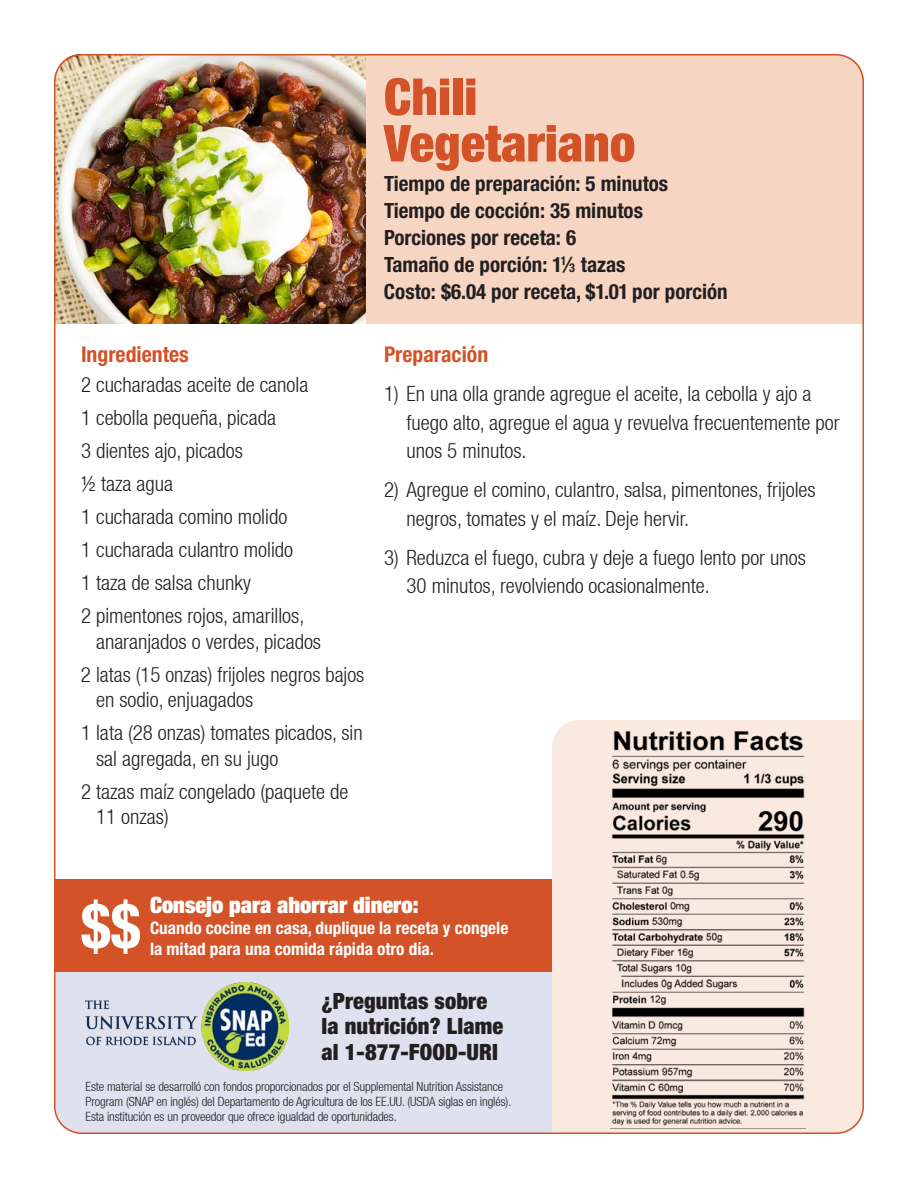
<style>
.page{position:relative;width:918px;height:1188px;background:#fff}
.page>*{position:absolute;margin:0;border:0;box-sizing:border-box;transform-origin:0 0}
.t1{font:700 condensed 62.1px "Helvetica Neue LT Pro";color:#fff}
.Recipe_Title{font:900 condensed 51px/46.5px "Helvetica Neue LT Pro";color:#d45227}
.t2{font:900 condensed 22.5px/25.5px "Helvetica Neue LT Pro";letter-spacing:.005em;color:#231f20}
.t3{font:900 condensed 22.5px "Helvetica Neue LT Pro";color:#fff}
.t4{font:700 condensed 21.75px "Helvetica Neue LT Pro";color:#d45227}
.Ingredients_list{font:300 condensed 21px/25.5px "Helvetica Neue LT";color:#231f20}
.Directions_lists{font:300 condensed 21px/28.5px "Helvetica Neue LT";color:#231f20}
.Recipe_details{font:700 condensed 21px "Helvetica Neue LT Pro";color:#231f20}
.t5{font:700 condensed 17.25px "Helvetica Neue LT Pro";color:#fff}
.t6{font:300 condensed 12.75px/15px "Helvetica Neue LT";letter-spacing:-.01em;color:#231f20}
.s1{font-size:12.3px}
</style>
<div class="page">
<div style="left:552px;top:720px;width:312px;height:414px;background:#f9e9de"></div>
<img style="left:610px;top:728px;width:196px;height:401px">
<div style="left:54px;top:972px;width:498px;height:162px;background:#e0e1ee"></div>
<div style="left:54px;top:879px;width:498px;height:93px;background:#d45227"></div>
<img style="left:86px;top:983px;width:202px;height:88px">
<img style="left:54px;top:54px;width:312px;height:270px">
<div style="left:366px;top:54px;width:498px;height:270px;background:#f6d6c3"></div>
<p class="t4" style="left:81px;top:342px;width:109px">Ingredientes</p>
<p class="Ingredients_list" style="left:81px;top:372px;width:229px">2 cucharadas aceite de canola</p>
<p class="Ingredients_list" style="left:81px;top:405px;width:196px">1 cebolla pequeña, picada</p>
<p class="Ingredients_list" style="left:81px;top:438px;width:163px">3 dientes ajo, picados</p>
<p class="Ingredients_list" style="left:81px;top:471px;width:94px">½ taza agua</p>
<p class="Ingredients_list" style="left:81px;top:504px;width:208px">1 cucharada comino molido</p>
<p class="Ingredients_list" style="left:81px;top:537px;width:214px">1 cucharada culantro molido</p>
<p class="Ingredients_list" style="left:81px;top:570px;width:171px">1 taza de salsa chunky</p>
<p class="Ingredients_list" style="left:96px;top:603px;width:227px;text-indent:-15px">2 pimentones rojos, amarillos, anaranjados o verdes, picados</p>
<p class="Ingredients_list" style="left:96px;top:661px;width:270px;text-indent:-15px">2 latas (15 onzas) frijoles negros bajos en sodio, enjuagados</p>
<p class="Ingredients_list" style="left:96px;top:720px;width:268px;text-indent:-15px">1 lata (28 onzas) tomates picados, sin sal agregada, en su jugo</p>
<p class="Ingredients_list" style="left:96px;top:778px;width:254px;text-indent:-15px">2 tazas maíz congelado (paquete de<br>11 onzas)</p>
<p class="Recipe_Title" style="left:384px;top:73px;width:253px">Chili<br>Vegetariano</p>
<p class="Recipe_details" style="left:384px;top:172px;width:286px">Tiempo de preparación: 5 minutos</p>
<p class="Recipe_details" style="left:384px;top:199px;width:260px">Tiempo de cocción: 35 minutos</p>
<p class="Recipe_details" style="left:384px;top:226px;width:194px">Porciones por receta: 6</p>
<p class="Recipe_details" style="left:384px;top:253px;width:243px">Tamaño de porción: 1<sup>1</sup>∕<span class="s1">3</span> tazas</p>
<p class="Recipe_details" style="left:384px;top:280px;width:345px">Costo: $6.04 por receta, $1.01 por porción</p>
<p class="t4" style="left:384px;top:342px;width:106px">Preparación</p>
<p class="Directions_lists" style="left:406px;top:379px;width:435px;text-indent:-22px">1) En una olla grande agregue el aceite, la cebolla y ajo a fuego alto, agregue el agua y revuelva frecuentemente por unos 5 minutos.</p>
<p class="Directions_lists" style="left:406px;top:475px;width:411px;text-indent:-22px">2) Agregue el comino, culantro, salsa, pimentones, frijoles negros, tomates y el maíz. Deje hervir.</p>
<p class="Directions_lists" style="left:406px;top:543px;width:401px;text-indent:-22px">3) Reduzca el fuego, cubra y deje a fuego lento por unos<br>30 minutos, revolviendo ocasionalmente.</p>
<p class="t1" style="left:81px;top:890px;width:61px">$$</p>
<p class="t3" style="left:150px;top:890px;width:270px">Consejo para ahorrar dinero:</p>
<p class="t5" style="left:150px;top:917px;width:360px">Cuando cocine en casa, duplique la receta y congele</p>
<p class="t5" style="left:150px;top:938px;width:285px">la mitad para una comida rápida otro día.</p>
<p class="t2" style="left:322px;top:988px;width:183px">¿Preguntas sobre la nutrición? Llame al 1-877-FOOD-URI</p>
<p class="t6" style="left:86px;top:1079px;width:427px">Este material se desarrolló con fondos proporcionados por el Supplemental Nutrition Assistance<br>Program (SNAP en inglés) del Departamento de Agricultura de los EE.UU. (USDA siglas en inglés).<br>Esta institución es un proveedor que ofrece igualdad de oportunidades.</p>
</div>
